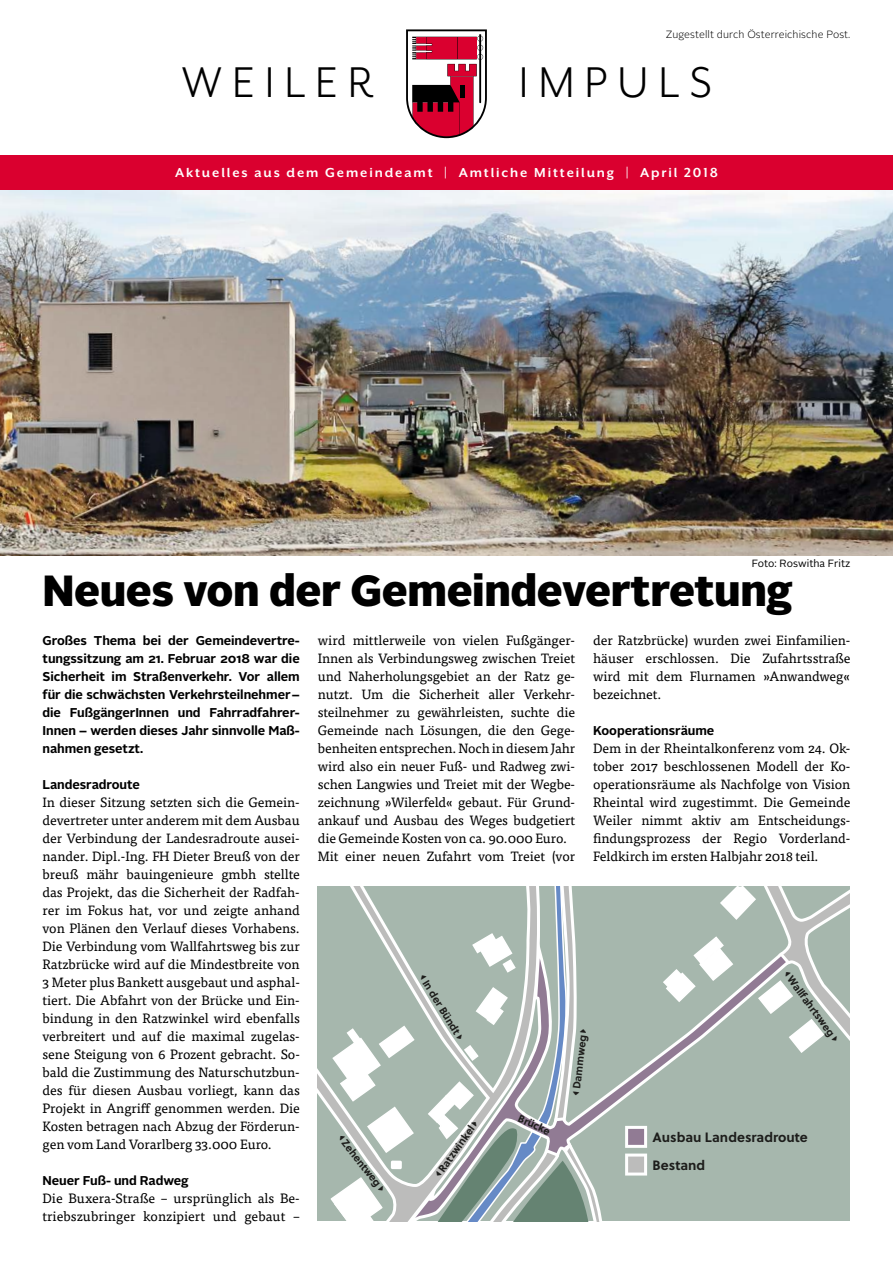
<style>
.page{position:relative;width:893px;height:1263px;background:#fff}
.page>*{position:absolute;margin:0;border:0;box-sizing:border-box;transform-origin:0 0}
.t1{font:49.5px "Mr Eaves San OT";letter-spacing:.2em;color:#000}
.t2{font:900 43.5px "Alright Sans";letter-spacing:-.01em;color:#000}
.t3{font:700 15px "Mr Eaves XL San OT";letter-spacing:.125em;color:#fff}
.t4{font:13.5px/18px "Tisa Pro";letter-spacing:-.01em;color:#000;text-align:justify}
.t5{font:700 13.5px/27.8px "Soleil";color:#1d1d1b}
.t6{font:700 12.75px/18px "Alright Sans";letter-spacing:-.005em;color:#000;text-align:justify}
.t7{font:700 10.5px "Soleil";color:#1d1d1b}
.t8{font:300 10.5px "Alright Sans";letter-spacing:.01em;color:#000}
.t9{font:10.5px "Alright Sans";letter-spacing:.005em;color:#000}
</style>
<div class="page">
<img style="left:0;top:189px;width:893px;height:366px">
<div style="left:318px;top:886px;width:532px;height:335px;background:#a6b7ad"></div>
<svg style="left:318px;top:1070px;width:12px;height:41px"></svg>
<svg style="left:607px;top:1052px;width:75px;height:124px"></svg>
<svg style="left:406px;top:29px;width:81px;height:109px"></svg>
<div style="left:0;top:155px;width:893px;height:34px;background:#da002f"></div>
<svg style="left:662px;top:886px;width:188px;height:168px"></svg>
<svg style="left:330px;top:886px;width:277px;height:335px"></svg>
<p class="t8" style="left:666px;top:28px;width:186px">Zugestellt durch Österreichische Post.</p>
<h1 class="t1" style="left:181px;top:56px;width:194px">WEILER</h1>
<h1 class="t1" style="left:519px;top:56px;width:195px">IMPULS</h1>
<p class="t3" style="left:175px;top:165px;width:544px">Aktuelles aus dem Gemeindeamt | Amtliche Mitteilung | April 2018</p>
<p class="t9" style="left:752px;top:556px;width:100px">Foto: Roswitha Fritz</p>
<h2 class="t2" style="left:43px;top:559px;width:752px">Neues von der Gemeindevertretung</h2>
<p class="t6" style="left:43px;top:632px;width:259px">Großes Thema bei der Gemeindevertre&shy;tungssitzung am 21. Februar 2018 war die Sicherheit im Straßenverkehr. Vor allem für die schwächsten Verkehrsteilnehmer – die FußgängerInnen und Fahrradfahrer-Innen – werden dieses Jahr sinnvolle Maß&shy;nahmen gesetzt.</p>
<p class="t6" style="left:43px;top:776px;width:99px">Landesradroute</p>
<p class="t4" style="left:43px;top:792px;width:259px">In dieser Sitzung setzten sich die Gemein&shy;devertreter unter anderem mit dem Ausbau der Verbindung der Landesradroute ausei&shy;nander. Dipl.-Ing. FH Dieter Breuß von der breuß mähr bauingenieure gmbh stellte das Projekt, das die Sicherheit der Radfah&shy;rer im Fokus hat, vor und zeigte anhand von Plänen den Verlauf dieses Vorhabens.<br>Die Verbindung vom Wallfahrtsweg bis zur Ratzbrücke wird auf die Mindestbreite von 3 Meter plus Bankett ausgebaut und asphal&shy;tiert. Die Abfahrt von der Brücke und Ein&shy;bindung in den Ratzwinkel wird ebenfalls verbreitert und auf die maximal zugelas&shy;sene Steigung von 6 Prozent gebracht. So&shy;bald die Zustimmung des Naturschutzbun&shy;des für diesen Ausbau vorliegt, kann das Projekt in Angriff genommen werden. Die Kosten betragen nach Abzug der Förderun&shy;gen vom Land Vorarlberg 33.000 Euro.</p>
<p class="t6" style="left:43px;top:1172px;width:148px">Neuer Fuß- und Radweg</p>
<p class="t4" style="left:43px;top:1188px;width:259px">Die Buxera-Straße – ursprünglich als Be&shy;triebszubringer konzipiert und gebaut –</p>
<p class="t4" style="left:318px;top:630px;width:259px;text-align:left">wird mittlerweile von vielen Fußgänger-Innen als Verbindungsweg zwischen Treiet und Naherholungsgebiet an der Ratz ge&shy;nutzt. Um die Sicherheit aller Verkehr&shy;steilnehmer zu gewährleisten, suchte die Gemeinde nach Lösungen, die den Gege&shy;benheiten entsprechen. Noch in diesem Jahr wird also ein neuer Fuß- und Radweg zwi&shy;schen Langwies und Treiet mit der Wegbe&shy;zeichnung »Wilerfeld« gebaut. Für Grund&shy;ankauf und Ausbau des Weges budgetiert die Gemeinde Kosten von ca. 90.000 Euro.<br>Mit einer neuen Zufahrt vom Treiet (vor</p>
<p class="t4" style="left:593px;top:630px;width:259px">der Ratzbrücke) wurden zwei Einfamilien&shy;häuser erschlossen. Die Zufahrtsstraße wird mit dem Flurnamen »Anwandweg« bezeichnet.</p>
<p class="t6" style="left:593px;top:722px;width:123px">Kooperationsräume</p>
<p class="t4" style="left:593px;top:738px;width:259px">Dem in der Rheintalkonferenz vom 24. Ok&shy;tober 2017 beschlossenen Modell der Ko&shy;operationsräume als Nachfolge von Vision Rheintal wird zugestimmt. Die Gemeinde Weiler nimmt aktiv am Entscheidungs&shy;findungsprozess der Regio Vorderland-Feldkirch im ersten Halbjahr 2018 teil.</p>
<p class="t7" style="left:433px;top:976px;width:63px;rotate:59deg">In der Bündt</p>
<p class="t7" style="left:796px;top:972px;width:74px;rotate:54deg">Wallfahrtsweg</p>
<p class="t7" style="left:568px;top:1088px;width:56px;rotate:-83deg">Dammweg</p>
<p class="t7" style="left:522px;top:1110px;width:36px;rotate:24deg">Brücke</p>
<p class="t7" style="left:434px;top:1166px;width:56px;rotate:-54deg">Ratzwinkel</p>
<p class="t5" style="left:653px;top:1123px;width:157px">Ausbau Landesradroute<br>Bestand</p>
<p class="t7" style="left:351px;top:1136px;width:58px;rotate:52deg">Zehentweg</p>
</div>
